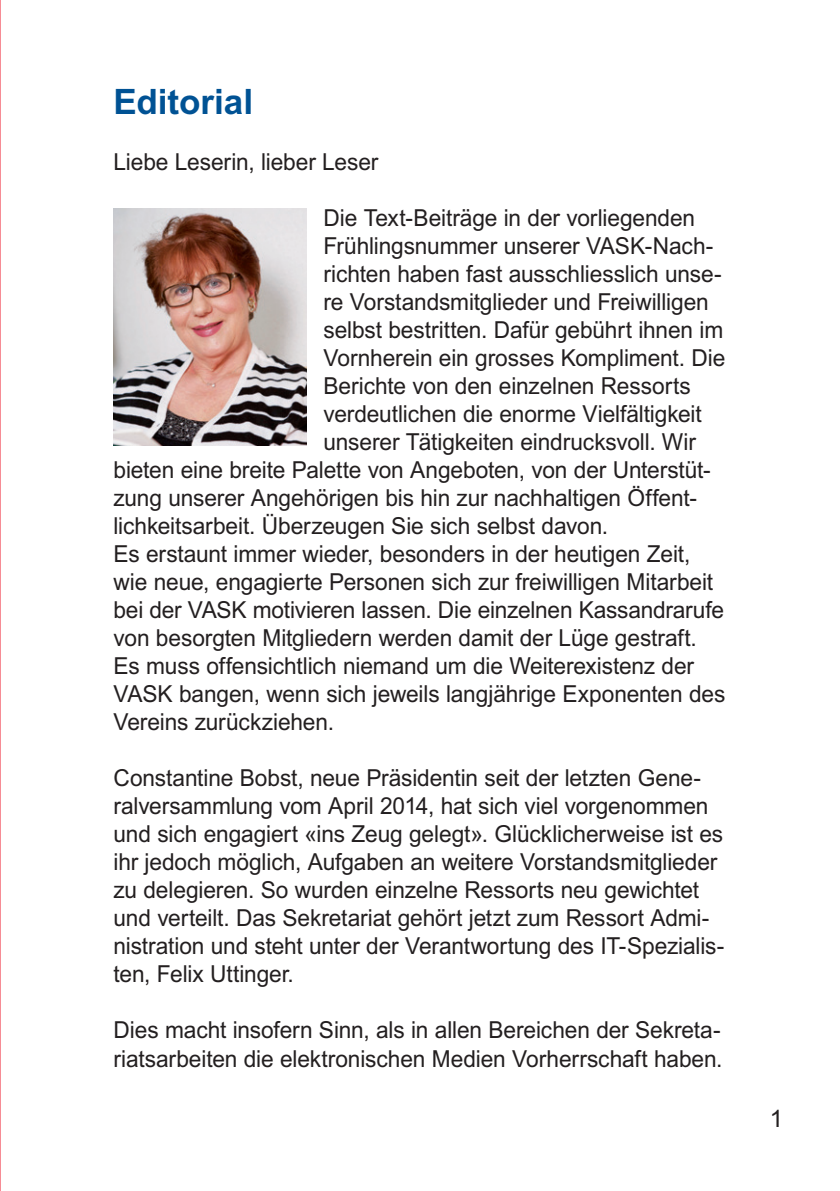
<style>
.page{position:relative;width:840px;height:1191px;background:#fff}
.page>*{position:absolute;margin:0;border:0;box-sizing:border-box;transform-origin:0 0}
.t1{font:700 35px "Arial";letter-spacing:-.005em;color:#005294}
.t2{font:24px "Arial";color:#231f20}
.t3{font:23.4px/28px "Arial";letter-spacing:-.005em;color:#231f20}
</style>
<div class="page">
<hr style="left:0;top:0;width:1px;height:1191px;background:#ee1b2c">
<img style="left:113px;top:209px;width:193px;height:236px">
<h1 class="t1" style="left:113px;top:82px;width:141px">Editorial</h1>
<p class="t3" style="left:113px;top:148px;width:266px">Liebe Leserin, lieber Leser</p>
<p class="t3" style="left:323px;top:204px;width:373px">Die Text-Beiträge in der vorliegenden</p>
<p class="t3" style="left:323px;top:232px;width:391px">Frühlingsnummer unserer VASK-Nach-</p>
<p class="t3" style="left:323px;top:260px;width:399px">richten haben fast ausschliesslich unse-</p>
<p class="t3" style="left:323px;top:288px;width:386px">re Vorstandsmitglieder und Freiwilligen</p>
<p class="t3" style="left:323px;top:316px;width:401px">selbst bestritten. Dafür gebührt ihnen im</p>
<p class="t3" style="left:323px;top:344px;width:403px">Vornherein ein grosses Kompliment. Die</p>
<p class="t3" style="left:323px;top:372px;width:368px">Berichte von den einzelnen Ressorts</p>
<p class="t3" style="left:323px;top:400px;width:379px">verdeutlichen die enorme Vielfältigkeit</p>
<p class="t3" style="left:323px;top:428px;width:374px">unserer Tätigkeiten eindrucksvoll. Wir</p>
<p class="t3" style="left:113px;top:456px;width:598px">bieten eine breite Palette von Angeboten, von der Unterstüt-</p>
<p class="t3" style="left:113px;top:484px;width:584px">zung unserer Angehörigen bis hin zur nachhaltigen Öffent-</p>
<p class="t3" style="left:113px;top:512px;width:496px">lichkeitsarbeit. Überzeugen Sie sich selbst davon.</p>
<p class="t3" style="left:113px;top:540px;width:578px">Es erstaunt immer wieder, besonders in der heutigen Zeit,</p>
<p class="t3" style="left:113px;top:568px;width:601px">wie neue, engagierte Personen sich zur freiwilligen Mitarbeit</p>
<p class="t3" style="left:113px;top:596px;width:611px">bei der VASK motivieren lassen. Die einzelnen Kassandrarufe</p>
<p class="t3" style="left:113px;top:624px;width:584px">von besorgten Mitgliedern werden damit der Lüge gestraft.</p>
<p class="t3" style="left:113px;top:652px;width:581px">Es muss offensichtlich niemand um die Weiterexistenz der</p>
<p class="t3" style="left:113px;top:680px;width:613px">VASK bangen, wenn sich jeweils langjährige Exponenten des</p>
<p class="t3" style="left:113px;top:708px;width:222px">Vereins zurückziehen.</p>
<p class="t3" style="left:113px;top:764px;width:612px">Constantine Bobst, neue Präsidentin seit der letzten Gene&shy;ralversammlung vom April 2014, hat sich viel vorgenommen und sich engagiert «ins Zeug gelegt». Glücklicherweise ist es ihr jedoch möglich, Aufgaben an weitere Vorstandsmitglieder zu delegieren. So wurden einzelne Ressorts neu gewichtet und verteilt. Das Sekretariat gehört jetzt zum Ressort Admi&shy;nistration und steht unter der Verantwortung des IT-Spezialis&shy;ten, Felix Uttinger.</p>
<p class="t3" style="left:113px;top:1016px;width:610px">Dies macht insofern Sinn, als in allen Bereichen der Sekreta&shy;riatsarbeiten die elektronischen Medien Vorherrschaft haben.</p>
<p class="t2" style="left:769px;top:1104px;width:15px">1</p>
</div>
